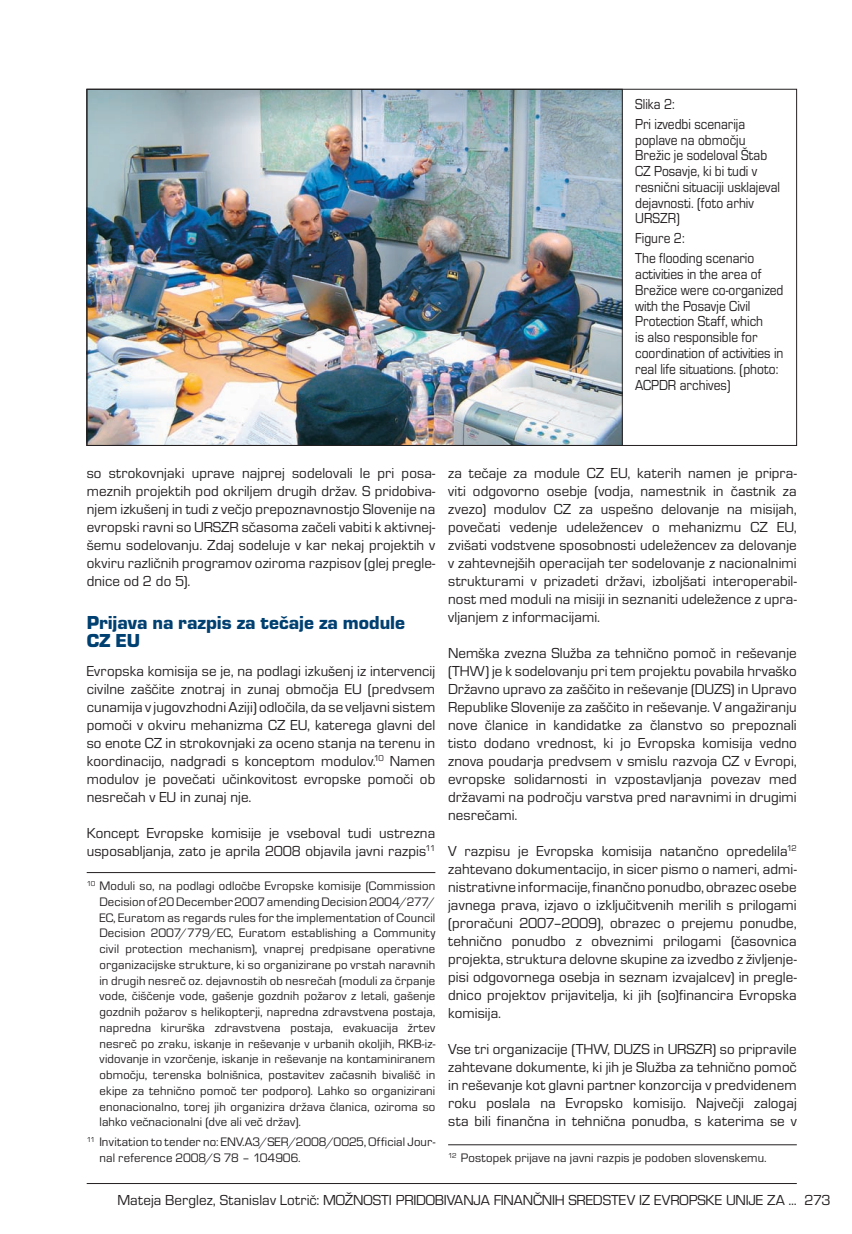
<style>
.page{position:relative;width:852px;height:1234px;background:#fff}
.page>*{position:absolute;margin:0;border:0;box-sizing:border-box;transform-origin:0 0}
.t1{font:19.5px/18px "Eurostile TEE Blac";color:#004071}
.t2{font:15px/18px "Eurostile TEE";color:#231f20;text-align:justify}
.t3{font:15px/15.8px "Eurostile TEE";color:#231f20;scale:.9 1}
.t4{font:12.75px/15.8px "Eurostile TEE";letter-spacing:.015em;color:#231f20;text-align:justify}
</style>
<div class="page">
<hr style="left:87px;top:1182px;width:710px;height:1px;background:#231f20">
<hr style="left:87px;top:872px;width:348px;height:1px;background:#231f20">
<hr style="left:448px;top:1144px;width:349px;height:1px;background:#231f20">
<img style="left:89px;top:91px;width:531px;height:352px">
<p class="t3" style="left:635px;top:94px;width:124px;line-height:20px">Slika 2:<br>Pri izvedbi scenarija</p>
<p class="t3" style="left:635px;top:132px;width:163px">poplave na območju<br>Brežic je sodeloval Štab<br>CZ Posavje, ki bi tudi v resnični situaciji usklajeval dejavnosti. (foto arhiv<br>URSZR)</p>
<p class="t3" style="left:635px;top:229px;width:134px;line-height:20px">Figure 2:<br>The flooding scenario</p>
<p class="t3" style="left:635px;top:266px;width:166px">activities in the area of<br>Brežice were co-organized with the Posavje Civil<br>Protection Staff, which<br>is also responsible for coordination of activities in real life situations. (photo:<br>ACPDR archives)</p>
<p class="t2" style="left:87px;top:464px;width:350px">so strokovnjaki uprave najprej sodelovali le pri posa&shy;meznih projektih pod okriljem drugih držav. S pridobiva&shy;njem izkušenj in tudi z večjo prepoznavnostjo Slovenije na evropski ravni so URSZR sčasoma začeli vabiti k aktivnej&shy;šemu sodelovanju. Zdaj sodeluje v kar nekaj projektih v okviru različnih programov oziroma razpisov (glej pregle&shy;dnice od 2 do 5).</p>
<h1 class="t1" style="left:87px;top:614px;width:320px">Prijava na razpis za tečaje za module<br>CZ EU</h1>
<p class="t2" style="left:87px;top:662px;width:350px">Evropska komisija se je, na podlagi izkušenj iz intervencij civilne zaščite znotraj in zunaj območja EU (predvsem cunamija v jugovzhodni Aziji) odločila, da se veljavni sistem pomoči v okviru mehanizma CZ EU, katerega glavni del so enote CZ in strokovnjaki za oceno stanja na terenu in koordinacijo, nadgradi s konceptom modulov.<sup>10</sup> Namen modulov je povečati učinkovitost evropske pomoči ob nesrečah v EU in zunaj nje.</p>
<p class="t2" style="left:87px;top:824px;width:350px">Koncept Evropske komisije je vseboval tudi ustrezna usposabljanja, zato je aprila 2008 objavila javni razpis<sup>11</sup></p>
<p class="t4" style="left:99px;top:878px;width:337px;text-indent:-13px"><sup>10</sup> Moduli so, na podlagi odločbe Evropske komisije (Commission Decision of 20 December 2007 amending Decision 2004/277/ EC, Euratom as regards rules for the implementation of Council Decision 2007/779/EC, Euratom establishing a Community civil protection mechanism), vnaprej predpisane operativne organizacijske strukture, ki so organizirane po vrstah naravnih in drugih nesreč oz. dejavnostih ob nesrečah (moduli za črpanje vode, čiščenje vode, gašenje gozdnih požarov z letali, gašenje gozdnih požarov s helikopterji, napredna zdravstvena postaja, napredna kirurška zdravstvena postaja, evakuacija žrtev nesreč po zraku, iskanje in reševanje v urbanih okoljih, RKB-iz&shy;vidovanje in vzorčenje, iskanje in reševanje na kontaminiranem območju, terenska bolnišnica, postavitev začasnih bivališč in ekipe za tehnično pomoč ter podporo). Lahko so organizirani enonacionalno, torej jih organizira država članica, oziroma so lahko večnacionalni (dve ali več držav).</p>
<p class="t4" style="left:99px;top:1134px;width:337px;text-indent:-13px"><sup>11</sup> Invitation to tender no: ENV.A3/SER/2008/0025, Official Jour&shy;nal reference 2008/S 78 – 104906.</p>
<p class="t2" style="left:448px;top:464px;width:350px">za tečaje za module CZ EU, katerih namen je pripra&shy;viti odgovorno osebje (vodja, namestnik in častnik za zvezo) modulov CZ za uspešno delovanje na misijah, povečati vedenje udeležencev o mehanizmu CZ EU, zvišati vodstvene sposobnosti udeležencev za delovanje v zahtevnejših operacijah ter sodelovanje z nacionalnimi strukturami v prizadeti državi, izboljšati interoperabil&shy;nost med moduli na misiji in seznaniti udeležence z upra&shy;vljanjem z informacijami.</p>
<p class="t2" style="left:448px;top:644px;width:350px">Nemška zvezna Služba za tehnično pomoč in reševanje (THW) je k sodelovanju pri tem projektu povabila hrvaško Državno upravo za zaščito in reševanje (DUZS) in Upravo Republike Slovenije za zaščito in reševanje. V angažiranju nove članice in kandidatke za članstvo so prepoznali tisto dodano vrednost, ki jo Evropska komisija vedno znova poudarja predvsem v smislu razvoja CZ v Evropi, evropske solidarnosti in vzpostavljanja povezav med državami na področju varstva pred naravnimi in drugimi nesrečami.</p>
<p class="t2" style="left:448px;top:842px;width:350px">V razpisu je Evropska komisija natančno opredelila<sup>12 </sup>zahtevano dokumentacijo, in sicer pismo o nameri, admi&shy;nistrativne informacije, finančno ponudbo, obrazec osebe javnega prava, izjavo o izključitvenih merilih s prilogami (proračuni 2007–2009), obrazec o prejemu ponudbe, tehnično ponudbo z obveznimi prilogami (časovnica projekta, struktura delovne skupine za izvedbo z življenje&shy;pisi odgovornega osebja in seznam izvajalcev) in pregle&shy;dnico projektov prijavitelja, ki jih (so)financira Evropska komisija.</p>
<p class="t2" style="left:448px;top:1040px;width:350px">Vse tri organizacije (THW, DUZS in URSZR) so pripravile zahtevane dokumente, ki jih je Služba za tehnično pomoč in reševanje kot glavni partner konzorcija v predvidenem roku poslala na Evropsko komisijo. Največji zalogaj sta bili finančna in tehnična ponudba, s katerima se v</p>
<p class="t4" style="left:448px;top:1150px;width:320px"><sup>12</sup> Postopek prijave na javni razpis je podoben slovenskemu.</p>
<p class="t2" style="left:117px;top:1191px;width:715px">Mateja Berglez, Stanislav Lotrič: MOŽNOSTI PRIDOBIVANJA FINANČNIH SREDSTEV IZ EVROPSKE UNIJE ZA ... 273</p>
</div>
